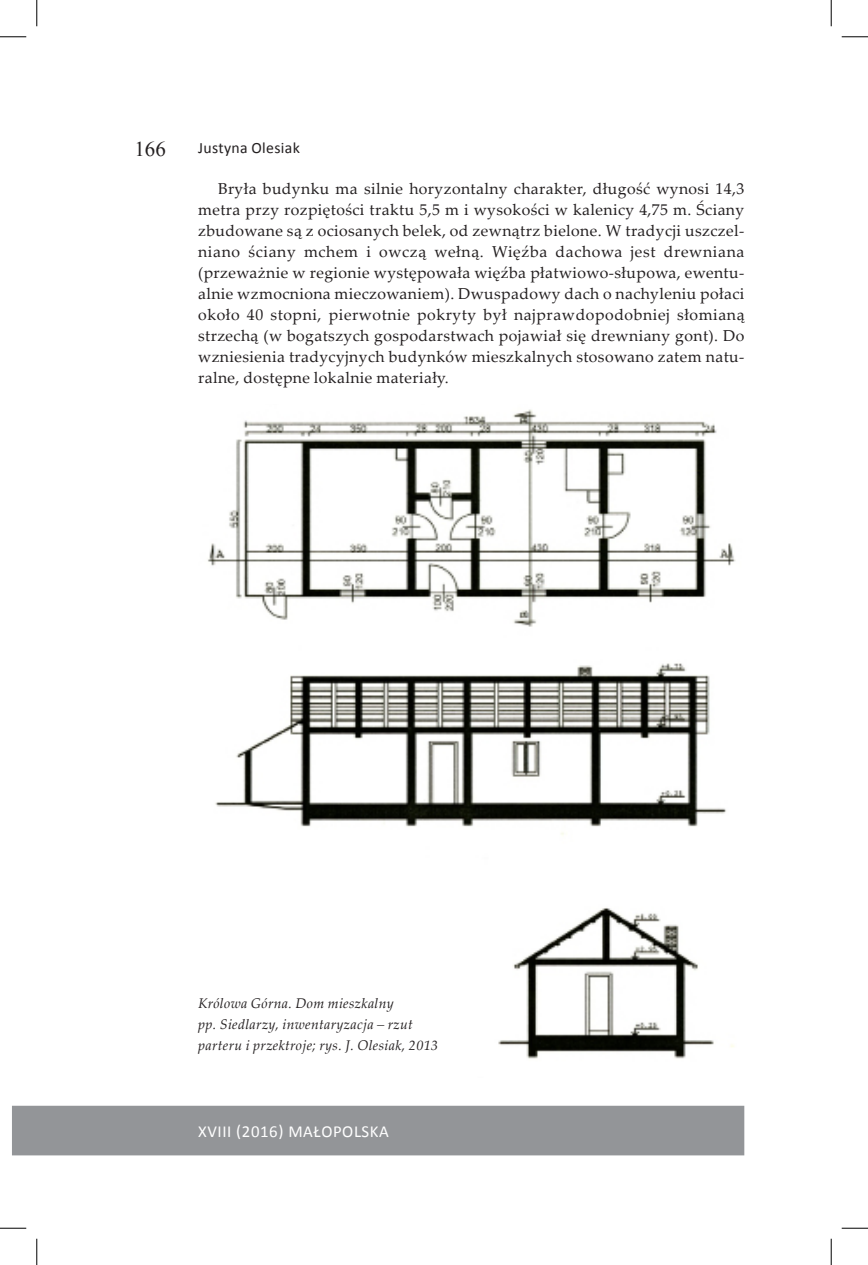
<style>
.page{position:relative;width:868px;height:1265px;background:#fff}
.page>*{position:absolute;margin:0;border:0;box-sizing:border-box;transform-origin:0 0}
.t1{font:21px "Times New Roman";color:#231f20}
.t2{font:16.8px "Calibri";letter-spacing:.035em;color:#fff}
.tekst_glowny{font:15.75px/21px "Palatino Linotype";letter-spacing:.025em;color:#231f20;text-align:justify}
.t3{font:15.75px "Calibri";letter-spacing:.02em;color:#231f20}
.podpis_ryciny_parz{font:italic 14px/21px "Palatino Linotype";letter-spacing:.025em;color:#231f20}
</style>
<div class="page">
<div style="left:13px;top:1106px;width:730px;height:48px;background:#939598"></div>
<div style="left:12px;top:1105px;width:732px;height:50px;border:2px solid #939598"></div>
<img style="left:208px;top:409px;width:528px;height:426px">
<img style="left:498px;top:907px;width:236px;height:152px">
<svg style="left:0;top:36px;width:26px;height:1px"></svg>
<svg style="left:841px;top:36px;width:26px;height:1px"></svg>
<svg style="left:0;top:1227px;width:26px;height:1px"></svg>
<svg style="left:841px;top:1227px;width:26px;height:1px"></svg>
<svg style="left:36px;top:0;width:1px;height:26px"></svg>
<svg style="left:36px;top:1238px;width:1px;height:26px"></svg>
<svg style="left:830px;top:0;width:1px;height:26px"></svg>
<svg style="left:830px;top:1238px;width:1px;height:26px"></svg>
<h1 class="t1" style="left:134px;top:134px;width:33px">166</h1>
<p class="t3" style="left:198px;top:137px;width:103px">Justyna Olesiak</p>
<p class="tekst_glowny" style="left:198px;top:177px;width:547px;text-indent:20px">Bryła budynku ma silnie horyzontalny charakter, długość wynosi 14,3 metra przy rozpiętości traktu 5,5 m i wysokości w kalenicy 4,75 m. Ściany zbudowane są z ociosanych belek, od zewnątrz bielone. W tradycji uszczel&shy;niano ściany mchem i owczą wełną. Więźba dachowa jest drewniana (przeważnie w regionie występowała więźba płatwiowo-słupowa, ewentu&shy;alnie wzmocniona mieczowaniem). Dwuspadowy dach o nachyleniu połaci około 40 stopni, pierwotnie pokryty był najprawdopodobniej słomianą strzechą (w bogatszych gospodarstwach pojawiał się drewniany gont). Do wzniesienia tradycyjnych budynków mieszkalnych stosowano zatem natu&shy;ralne, dostępne lokalnie materiały.</p>
<p class="podpis_ryciny_parz" style="left:198px;top:991px;width:241px">Królowa Górna. Dom mieszkalny<br>pp. Siedlarzy, inwentaryzacja – rzut parteru i przektroje; rys. J. Olesiak, 2013</p>
<p class="t2" style="left:198px;top:1120px;width:192px">XVIII (2016) maŁopolska</p>
</div>
